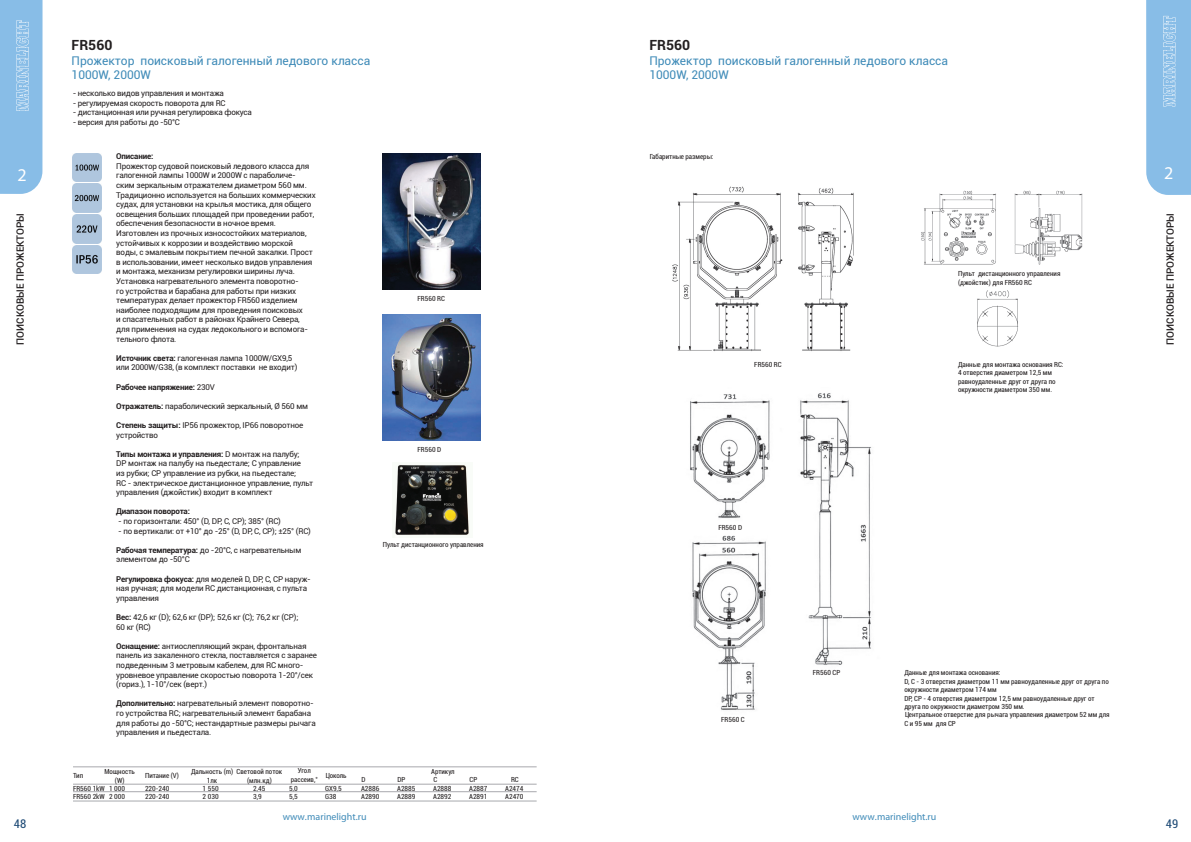
<style>
.page{position:relative;width:1191px;height:842px;background:#fff}
.page>*{position:absolute;margin:0;border:0;box-sizing:border-box;transform-origin:0 0}
.t1{font:18px "Myriad Pro";color:#fff}
.t2{font:700 14px "Roboto";color:#231f20}
.t3{font:12px/14.4px "Roboto";color:#3f8bb8}
.t4{font:condensed 12px "Roboto";color:#204c77}
.t5{font:500 10px "Roboto";color:#231f20}
.t6{font:10px "Myriad Pro";color:#3f8bb8}
.t7{font:8px/9.6px "Roboto";letter-spacing:-.02em;color:#231f20}
.t8{font:700 8px "Roboto";letter-spacing:-.02em;color:#231f20}
.t9{font:condensed 7px/8.4px "Roboto";color:#231f20;text-align:center}
.s1{font-weight:700}
.s2{font-weight:400}
</style>
<div class="page">
<svg style="left:1146px;top:0;width:45px;height:195px;background:#8dbfe8"></svg>
<svg style="left:0;top:0;width:43px;height:194px;background:#8ec0e8"></svg>
<hr style="left:73px;top:784px;width:463px;height:1px;background:#a8a9ad">
<hr style="left:73px;top:766px;width:463px;height:1px;background:#a8a9ad">
<hr style="left:73px;top:801px;width:463px;height:1px;background:#a8a9ad">
<hr style="left:73px;top:791px;width:463px;height:1px;background:#a8a9ad">
<img style="left:383px;top:153px;width:97px;height:137px">
<img style="left:383px;top:315px;width:97px;height:125px">
<img style="left:395px;top:462px;width:74px;height:73px">
<img style="left:73px;top:153px;width:28px;height:28px">
<img style="left:73px;top:184px;width:28px;height:28px">
<img style="left:73px;top:215px;width:28px;height:28px">
<img style="left:73px;top:245px;width:28px;height:29px">
<img style="left:672px;top:186px;width:182px;height:165px">
<img style="left:921px;top:190px;width:162px;height:75px">
<img style="left:977px;top:290px;width:42px;height:57px">
<img style="left:690px;top:393px;width:182px;height:317px">
<h2 class="t2" style="left:72px;top:35px;width:42px">FR560</h2>
<h3 class="t3" style="left:72px;top:53px;width:300px">прожектор поисковый галогенный ледового класса<br>1000W, 2000W</h3>
<p class="t7" style="left:73px;top:88px;width:153px">- несколько видов управления и монтажа</p>
<p class="t7" style="left:73px;top:98px;width:154px">- регулируемая скорость поворота для RC</p>
<p class="t7" style="left:73px;top:108px;width:181px">- дистанционная или ручная регулировка фокуса</p>
<p class="t7" style="left:73px;top:117px;width:109px">- версия для работы до -50°С</p>
<p class="t8" style="left:116px;top:151px;width:39px">Описание:</p>
<p class="t7" style="left:116px;top:161px;width:201px">П рожектор судовой поисковый ледового класса для галогенной лампы 1000W и 2000W с параболиче&shy;ским зеркальным отражателем диаметром 560 мм.<br>Традиционно используется на больших коммерческих судах, для установки на крылья мостика, для общего освещения больших площадей при проведении работ, обеспечения безопасности в ночное время.<br>Изготовлен из прочных износостойких материалов, устойчивых к коррозии и воздействию морской воды, с эмалевым покрытием печной закалки. П рост в использовании, имеет несколько видов управления и монтажа, механизм регулировки ширины луча.<br>Установка нагревательного элемента поворотно-<br>го устройства и барабана для работы при низких температурах делает прожектор FR560 изделием наиболее подходящим для проведения поисковых<br>и спасательных работ в районах Крайнего Севера,<br>для применения на судах ледокольного и вспомога&shy;тельного флота.</p>
<p class="t7" style="left:116px;top:353px;width:183px"><span class="s1">Источник света:</span> галогенная лампа 1000W/GX9,5 или 2000W/G38, (в комплект поставки не входит)</p>
<p class="t8" style="left:116px;top:381px;width:100px">Рабочее напряжение: <span class="s2">230V</span></p>
<p class="t7" style="left:116px;top:401px;width:193px"><span class="s1">Отражатель:</span> параболический зеркальный, Ø 560 мм</p>
<p class="t7" style="left:116px;top:420px;width:188px"><span class="s1">Степень защиты:</span> IP56 прожектор, IP66 поворотное устройство</p>
<p class="t7" style="left:116px;top:449px;width:199px"><span class="s1">Типы монтажа и управления:</span> D монтаж на палубу;<br>DP монтаж на палубу на пьедестале; C управление<br>из рубки; CP управление из рубки, на пьедестале;<br>RC - электрическое дистанционное управление, пульт управления (джойстик) входит в комплект</p>
<p class="t8" style="left:116px;top:506px;width:75px">Диапазон поворота:</p>
<p class="t7" style="left:118px;top:516px;width:164px">- по горизонтали: 450° (D, DP, C, CP); 385° (RC)</p>
<p class="t7" style="left:118px;top:526px;width:194px">- по вертикали: от +10° до -25° (D, DP, C, CP); ±25° (RC)</p>
<p class="t7" style="left:116px;top:545px;width:187px"><span class="s1">Рабочая температура:</span> до -20°С, с нагревательным элементом до -50°С</p>
<p class="t7" style="left:116px;top:574px;width:196px"><span class="s1">Регулировка фокуса:</span> для моделей D, DP, C, CP наруж&shy;ная ручная; для модели RC дистанционная, с пульта управления</p>
<p class="t7" style="left:116px;top:612px;width:184px"><span class="s1">Вес:</span> 42,6 кг (D); 62,6 кг (DP); 52,6 кг (C); 76,2 кг (CP);<br>60 кг (RC)</p>
<p class="t7" style="left:116px;top:641px;width:202px"><span class="s1">Оснащение:</span> антиослепляющий экран, фронтальная панель из закаленного стекла, поставляется с заранее подведенным 3 метровым кабелем, для RC много&shy;уровневое управление скоростью поворота 1-20°/сек (гориз.), 1-10°/сек (верт.)</p>
<p class="t7" style="left:116px;top:698px;width:201px"><span class="s1">Дополнительно:</span> нагревательный элемент поворотно&shy;го устройства RC; нагревательный элемент барабана для работы до -50°С; нестандартные размеры рычага управления и пьедестала.</p>
<h2 class="t2" style="left:649px;top:35px;width:42px">FR560</h2>
<h3 class="t3" style="left:649px;top:53px;width:300px">прожектор поисковый галогенный ледового класса<br>1000W, 2000W</h3>
<p class="t9" style="left:649px;top:152px;width:65px">Габаритные размеры:</p>
<h1 class="t1" style="left:1164px;top:162px;width:11px">2</h1>
<h1 class="t1" style="left:17px;top:164px;width:11px">2</h1>
<p class="t5" style="left:13px;top:345px;width:133px;rotate:-90deg">ПОИСКОВЫЕ ПРОЖЕКТОРЫ</p>
<p class="t5" style="left:1163px;top:345px;width:133px;rotate:-90deg">ПОИСКОВЫЕ ПРОЖЕКТОРЫ</p>
<p class="t9" style="left:958px;top:269px;width:104px;text-align:left">Пульт дистанционного управления (джойстик) для FR560 RC</p>
<p class="t9" style="left:417px;top:294px;width:29px">FR560 RC</p>
<p class="t9" style="left:958px;top:360px;width:107px;text-align:left">Данные для монтажа основания RC:<br>4 отверстия диаметром 12,5 мм равноудаленные друг от друга по окружности диаметром 350 мм.</p>
<p class="t9" style="left:754px;top:360px;width:29px">FR560 RC</p>
<p class="t9" style="left:417px;top:445px;width:25px">FR560 D</p>
<p class="t9" style="left:718px;top:523px;width:25px">FR560 D</p>
<p class="t9" style="left:383px;top:540px;width:102px">Пульт дистанционного управления</p>
<p class="t9" style="left:813px;top:668px;width:29px">FR560 CP</p>
<p class="t9" style="left:904px;top:668px;width:207px;text-align:left">Данные для монтажа основания:<br>D, C - 3 отверстия диаметром 11 мм равноудаленные друг от друга по окружности диаметром 174 мм<br>DP, CP - 4 отверстия диаметром 12,5 мм равноудаленные друг от друга по окружности диаметром 350 мм.<br>Центральное отверстие для рычага управления диаметром 52 мм для С и 95 мм для CP</p>
<p class="t9" style="left:721px;top:715px;width:25px">FR560 C</p>
<p class="t9" style="left:104px;top:767px;width:32px">Мощность (W)</p>
<p class="t9" style="left:237px;top:767px;width:47px">Световой поток (млн.кд)</p>
<p class="t9" style="left:291px;top:766px;width:29px">Угол рассеив,°</p>
<p class="t9" style="left:191px;top:767px;width:44px">Дальность (m)<br>1лк</p>
<p class="t9" style="left:431px;top:767px;width:25px">Артикул</p>
<p class="t9" style="left:73px;top:771px;width:12px">Тип</p>
<p class="t9" style="left:145px;top:771px;width:35px">Питание (V)</p>
<p class="t9" style="left:325px;top:771px;width:23px">Цоколь</p>
<p class="t9" style="left:361px;top:775px;width:6px">D</p>
<p class="t9" style="left:397px;top:775px;width:9px">DP</p>
<p class="t9" style="left:433px;top:775px;width:5px">C</p>
<p class="t9" style="left:469px;top:775px;width:9px">CP</p>
<p class="t9" style="left:511px;top:775px;width:9px">RC</p>
<p class="t9" style="left:73px;top:784px;width:53px">FR560 1kW 1 000</p>
<p class="t9" style="left:145px;top:784px;width:26px">220-240</p>
<p class="t9" style="left:203px;top:784px;width:17px">1 550</p>
<p class="t9" style="left:253px;top:784px;width:14px">2,45</p>
<p class="t9" style="left:289px;top:784px;width:10px">5,0</p>
<p class="t9" style="left:325px;top:784px;width:18px">GX9,5</p>
<p class="t9" style="left:361px;top:784px;width:20px">A2886</p>
<p class="t9" style="left:397px;top:784px;width:20px">A2885</p>
<p class="t9" style="left:433px;top:784px;width:20px">A2888</p>
<p class="t9" style="left:469px;top:784px;width:20px">A2887</p>
<p class="t9" style="left:505px;top:784px;width:20px">A2474</p>
<p class="t9" style="left:73px;top:792px;width:53px">FR560 2kW 2 000</p>
<p class="t9" style="left:145px;top:792px;width:26px">220-240</p>
<p class="t9" style="left:203px;top:792px;width:17px">2 030</p>
<p class="t9" style="left:253px;top:792px;width:10px">3,9</p>
<p class="t9" style="left:289px;top:792px;width:10px">5,5</p>
<p class="t9" style="left:325px;top:792px;width:13px">G38</p>
<p class="t9" style="left:361px;top:792px;width:20px">A2890</p>
<p class="t9" style="left:397px;top:792px;width:20px">A2889</p>
<p class="t9" style="left:433px;top:792px;width:20px">A2892</p>
<p class="t9" style="left:469px;top:792px;width:20px">A2891</p>
<p class="t9" style="left:505px;top:792px;width:20px">A2470</p>
<p class="t6" style="left:283px;top:811px;width:85px">www.marinelight.ru</p>
<p class="t6" style="left:852px;top:811px;width:85px">www.marinelight.ru</p>
<h3 class="t4" style="left:14px;top:815px;width:14px">48</h3>
<h3 class="t4" style="left:1166px;top:815px;width:14px">49</h3>
</div>
